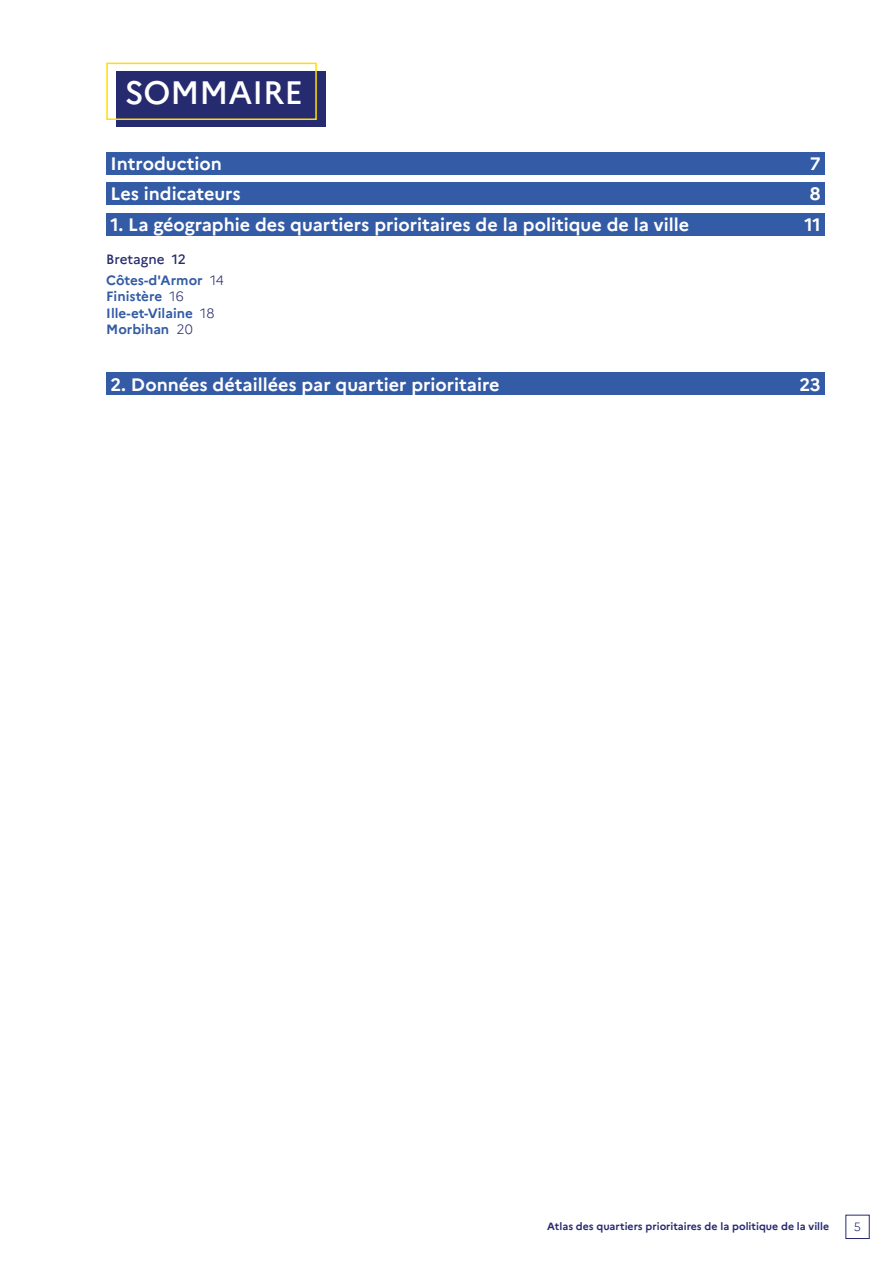
<style>
.page{position:relative;width:893px;height:1263px;background:#fff}
.page>*{position:absolute;margin:0;border:0;box-sizing:border-box;transform-origin:0 0}
.t1{font:500 32.4px "Marianne";color:#fff}
.t2{font:700 18px "Marianne";color:#fff}
.t3{font:700 13.5px/16.5px "Marianne";color:#345ba5}
.t4{font:300 12px "Marianne";color:#262a6e}
.t5{font:700 10.5px "Marianne";color:#262a6e}
.s1{font-weight:500;color:#262a6e}
.s2{font-weight:300;color:#262a6e}
</style>
<div class="page">
<div style="left:116px;top:72px;width:210px;height:55px;background:#262a6e"></div>
<div style="left:106px;top:63px;width:211px;height:57px;border:2px solid #ffdf00"></div>
<div style="left:845px;top:1215px;width:25px;height:24px;border:1px solid #262a6e"></div>
<div style="left:106px;top:152px;width:719px;height:22px;background:#345ba5"></div>
<div style="left:106px;top:182px;width:719px;height:23px;background:#345ba5"></div>
<div style="left:106px;top:213px;width:719px;height:22px;background:#345ba5"></div>
<div style="left:106px;top:373px;width:719px;height:22px;background:#345ba5"></div>
<h1 class="t1" style="left:125px;top:73px;width:180px">SOMMAIRE</h1>
<p class="t2" style="left:111px;top:152px;width:113px">Introduction</p>
<p class="t2" style="left:810px;top:152px;width:12px">7</p>
<p class="t2" style="left:111px;top:183px;width:132px">Les indicateurs</p>
<p class="t2" style="left:810px;top:183px;width:12px">8</p>
<p class="t2" style="left:111px;top:213px;width:580px">1. La géographie des quartiers prioritaires de la politique de la ville</p>
<p class="t2" style="left:804px;top:213px;width:18px">11</p>
<p class="t3" style="left:106px;top:249px;width:119px;line-height:20.7px"><span class="s1">Bretagne 12<br></span>Côtes-d'Armor <span class="s2">14</span></p>
<p class="t3" style="left:106px;top:288px;width:110px">Finistère <span class="s2">16<br></span>Ille-et-Vilaine <span class="s2">18<br></span>Morbihan <span class="s2">20</span></p>
<p class="t2" style="left:111px;top:373px;width:391px">2. Données détaillées par quartier prioritaire</p>
<p class="t2" style="left:799px;top:373px;width:23px">23</p>
<p class="t5" style="left:547px;top:1219px;width:283px">Atlas des quartiers prioritaires de la politique de la ville</p>
<p class="t4" style="left:854px;top:1220px;width:9px">5</p>
</div>
